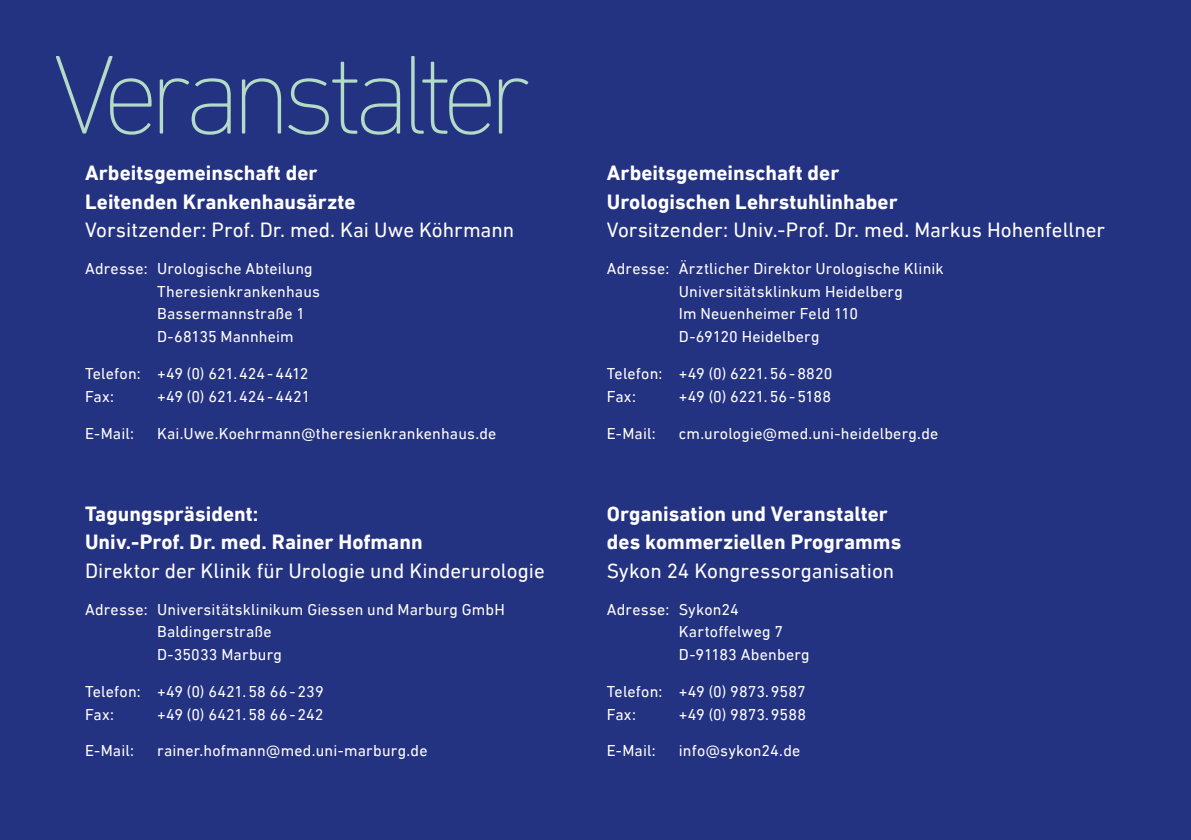
<style>
.page{position:relative;width:1191px;height:840px;background:#fff}
.page>*{position:absolute;margin:0;border:0;box-sizing:border-box;transform-origin:0 0}
.t1{font:200 114px "DIN Next LT Pro";letter-spacing:-.095em;color:#b3dbc8}
.t2{font:700 21px/28.4px "DIN Next LT Pro";color:#fff}
.t3{font:21px "DIN Next LT Pro";color:#fff}
.t4{font:16px/22.6px "DIN Next LT Pro";letter-spacing:.01em;color:#fff}
.t5{font:16px "DIN Next LT Pro";letter-spacing:-.01em;color:#fff}
</style>
<div class="page">
<div style="left:0;top:0;width:1191px;height:839px;background:#243282"></div>
<h1 class="t1" style="left:52px;top:29px;width:480px">Veranstalter</h1>
<h2 class="t2" style="left:85px;top:159px;width:272px">Arbeitsgemeinschaft der<br>Leitenden Krankenhausärzte</h2>
<h2 class="t3" style="left:85px;top:218px;width:431px">Vorsitzender: Prof. Dr. med. Kai Uwe Köhrmann</h2>
<p class="t4" style="left:157px;top:257px;width:164px;text-indent:-72px">Adresse: Urologische Abteilung<br>Theresienkrankenhaus<br>Bassermannstraße 1<br>D-68135 Mannheim</p>
<p class="t4" style="left:85px;top:362px;width:225px">Telefon: +49 (0) 621.424-4412<br>Fax:</p>
<p class="t4" style="left:157px;top:384px;width:155px">+49 (0) 621.424-4421</p>
<h2 class="t2" style="left:607px;top:159px;width:292px">Arbeitsgemeinschaft der<br>Urologischen Lehrstuhlinhaber</h2>
<h2 class="t3" style="left:607px;top:218px;width:500px">Vorsitzender: Univ.-Prof. Dr. med. Markus Hohenfellner</h2>
<p class="t4" style="left:679px;top:257px;width:266px;text-indent:-72px">Adresse: Ärztlicher Direktor Urologische Klinik<br>Universitätsklinkum Heidelberg<br>Im Neuenheimer Feld 110<br>D-69120 Heidelberg</p>
<p class="t4" style="left:607px;top:362px;width:227px">Telefon: +49 (0) 6221.56-8820<br>Fax:</p>
<p class="t5" style="left:679px;top:387px;width:154px">+49 (0) 6221.56-5188</p>
<p class="t4" style="left:85px;top:421px;width:51px">E-Mail:</p>
<p class="t4" style="left:157px;top:421px;width:341px">Kai.Uwe.Koehrmann@theresienkrankenhaus.de</p>
<p class="t4" style="left:607px;top:421px;width:51px">E-Mail:</p>
<p class="t4" style="left:679px;top:421px;width:261px">cm.urologie@med.uni-heidelberg.de</p>
<h2 class="t2" style="left:85px;top:499px;width:339px">Tagungspräsident:<br>Univ.-Prof. Dr. med. Rainer Hofmann</h2>
<h2 class="t3" style="left:85px;top:558px;width:461px">Direktor der Klinik für Urologie und Kinderurologie</h2>
<p class="t4" style="left:157px;top:597px;width:349px;text-indent:-72px">Adresse: Universitätsklinikum Giessen und Marburg GmbH<br>Baldingerstraße<br>D-35033 Marburg</p>
<p class="t4" style="left:85px;top:679px;width:240px">Telefon: +49 (0) 6421.58 66-239<br>Fax:</p>
<p class="t4" style="left:157px;top:702px;width:168px">+49 (0) 6421.58 66-242</p>
<h2 class="t2" style="left:607px;top:499px;width:296px">Organisation und Veranstalter des kommerziellen Programms</h2>
<h2 class="t3" style="left:607px;top:558px;width:289px">Sykon 24 Kongressorganisation</h2>
<p class="t4" style="left:679px;top:597px;width:132px;text-indent:-72px">Adresse: Sykon24<br>Kartoffelweg 7<br>D-91183 Abenberg</p>
<p class="t4" style="left:607px;top:679px;width:201px">Telefon: +49 (0) 9873.9587<br>Fax:</p>
<p class="t4" style="left:679px;top:702px;width:129px">+49 (0) 9873.9588</p>
<p class="t4" style="left:85px;top:739px;width:51px">E-Mail:</p>
<p class="t4" style="left:157px;top:739px;width:272px">rainer.hofmann@med.uni-marburg.de</p>
<p class="t4" style="left:607px;top:739px;width:51px">E-Mail:</p>
<p class="t4" style="left:679px;top:739px;width:123px">info@sykon24.de</p>
</div>
